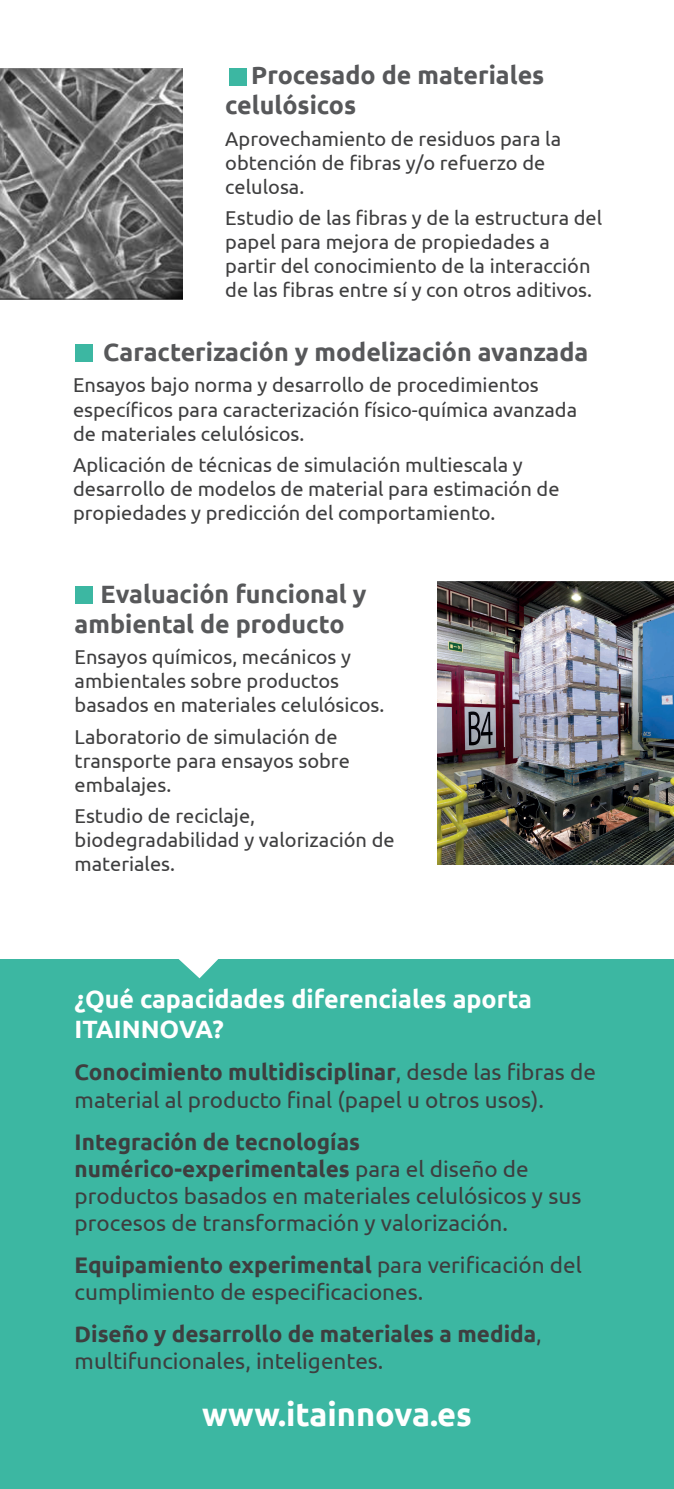
<style>
.page{position:relative;width:674px;height:1489px;background:#fff}
.page>*{position:absolute;margin:0;border:0;box-sizing:border-box;transform-origin:0 0}
.t1{font:700 32.5px "Ubuntu";color:#fff}
.t2{font:700 25px/30px "Ubuntu";color:#57585a}
.t3{font:700 25px/30px "Ubuntu";color:#fff}
.t4{font:22.5px/27px "Ubuntu";color:#3e3e3f}
.t5{font:700 22.5px/27px "Ubuntu";color:#3e3e3f}
.t6{font:20px/24px "Ubuntu";color:#3e3e3f}
.s1{font-weight:700}
.s2{font-weight:400}
</style>
<div class="page">
<div style="left:0;top:959px;width:673px;height:529px;background:#3cb7a2"></div>
<div style="left:229px;top:68px;width:18px;height:18px;background:#3cb7a2"></div>
<div style="left:75px;top:585px;width:17px;height:18px;background:#3cb7a2"></div>
<div style="left:75px;top:344px;width:17px;height:18px;background:#3cb7a2"></div>
<svg style="left:178px;top:959px;width:41px;height:19px"></svg>
<img style="left:0;top:69px;width:182px;height:230px">
<img style="left:437px;top:581px;width:236px;height:283px">
<p class="t2" style="left:225px;top:60px;width:320px;text-indent:26px">Procesado de materiales celulósicos</p>
<p class="t6" style="left:225px;top:126px;width:337px">Aprovechamiento de residuos para la obtención de fibras y/o refuerzo de celulosa.</p>
<p class="t6" style="left:225px;top:205px;width:378px">Estudio de las fibras y de la estructura del papel para mejora de propiedades a partir del conocimiento de la interacción de las fibras entre sí y con otros aditivos.</p>
<p class="t2" style="left:103px;top:337px;width:486px">Caracterización y modelización avanzada</p>
<p class="t6" style="left:73px;top:373px;width:505px">Ensayos bajo norma y desarrollo de procedimientos específicos para caracterización físico-química avanzada de materiales celulósicos.</p>
<p class="t6" style="left:73px;top:452px;width:487px">Aplicación de técnicas de simulación multiescala y desarrollo de modelos de material para estimación de propiedades y predicción del comportamiento.</p>
<p class="t2" style="left:75px;top:578px;width:293px;text-indent:26px">Evaluación funcional y ambiental de producto</p>
<p class="t6" style="left:75px;top:644px;width:311px">Ensayos químicos, mecánicos y ambientales sobre productos basados en materiales celulósicos.</p>
<p class="t6" style="left:75px;top:724px;width:276px">Laboratorio de simulación de transporte para ensayos sobre embalajes.</p>
<p class="t6" style="left:75px;top:803px;width:321px">Estudio de reciclaje, biodegradabilidad y valorización de materiales.</p>
<p class="t3" style="left:75px;top:984px;width:458px">¿Qué capacidades diferenciales aporta<br>ITAINNOVA?</p>
<p class="t4" style="left:75px;top:1058px;width:522px"><span class="s1">Conocimiento multidisciplinar</span>, desde las fibras de material al producto final (papel u otros usos).</p>
<p class="t4" style="left:75px;top:1127px;width:508px"><span class="s1">Integración de tecnologías numérico-experimentales</span> para el diseño de productos basados en materiales celulósicos y sus procesos de transformación y valorización.</p>
<p class="t4" style="left:75px;top:1250px;width:508px"><span class="s1">Equipamiento experimental</span> para verificación del cumplimiento de especificaciones.</p>
<p class="t5" style="left:75px;top:1319px;width:468px">Diseño y desarrollo de materiales a medida<span class="s2">, multifuncionales, inteligentes.</span></p>
<h1 class="t1" style="left:202px;top:1394px;width:271px">www.itainnova.es</h1>
</div>
